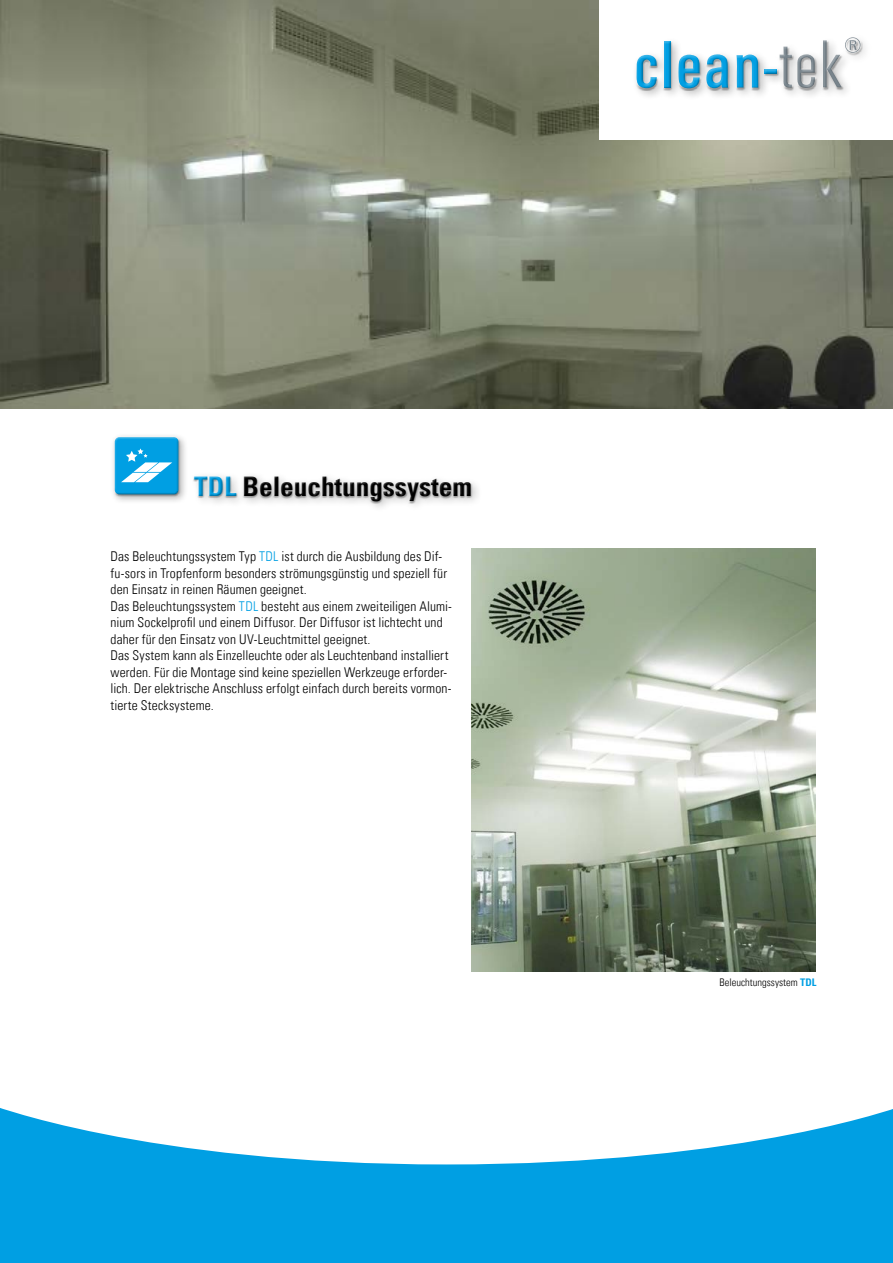
<style>
.page{position:relative;width:893px;height:1263px;background:#fff}
.page>*{position:absolute;margin:0;border:0;box-sizing:border-box;transform-origin:0 0}
.t1{font:27px "Univers Com 67 Bold Cond";letter-spacing:.005em;color:#000}
.t2{font:13.5px/16.5px "Univers Com 47 Light Cond";letter-spacing:.01em;color:#000}
.t3{font:10.5px "Univers Com 47 Light Cond";color:#000}
.s1{color:#009fe3}
.s2{font-family:"Univers Com 67 Bold Cond";color:#009fe3}
</style>
<div class="page">
<div style="left:110px;top:432px;width:79px;height:73px;background:#000;opacity:.3"></div>
<div style="left:113px;top:435px;width:66px;height:58px;background:#fff;opacity:.75"></div>
<div style="left:114px;top:439px;width:67px;height:57px;background:#000;opacity:.75"></div>
<img style="left:0;top:0;width:893px;height:408px">
<div style="left:600px;top:0;width:293px;height:140px;background:#fff"></div>
<div style="left:193px;top:475px;width:280px;height:28px;background:#000;opacity:.3"></div>
<div style="left:632px;top:33px;width:241px;height:68px;background:#000;opacity:.3"></div>
<div style="left:635px;top:35px;width:227px;height:53px;background:#fff"></div>
<div style="left:635px;top:38px;width:228px;height:53px;background:#000;opacity:.3"></div>
<svg style="left:0;top:1108px;width:893px;height:155px;fill:#009fe3"></svg>
<img style="left:472px;top:549px;width:344px;height:422px">
<h1 class="t1" style="left:194px;top:469px;width:279px"><span class="s1">TDL</span> Beleuchtungssystem</h1>
<p class="t2" style="left:111px;top:548px;width:343px">Das Beleuchtungssystem Typ <span class="s1">TDL</span> ist durch die Ausbildung des Dif&shy;fu-sors in Tropfenform besonders strömungsgünstig und speziell für den Einsatz in reinen Räumen geeignet.<br>Das Beleuchtungssystem <span class="s1">TDL</span> besteht aus einem zweiteiligen Alumi&shy;nium Sockelprofil und einem Diffusor. Der Diffusor ist lichtecht und daher für den Einsatz von UV-Leuchtmittel geeignet.<br>Das System kann als Einzelleuchte oder als Leuchtenband installiert werden. Für die Montage sind keine speziellen Werkzeuge erforder&shy;lich. Der elektrische Anschluss erfolgt einfach durch bereits vormon&shy;tierte Stecksysteme.</p>
<p class="t3" style="left:720px;top:975px;width:98px">Beleuchtungssystem <span class="s2">TDL</span></p>
</div>
